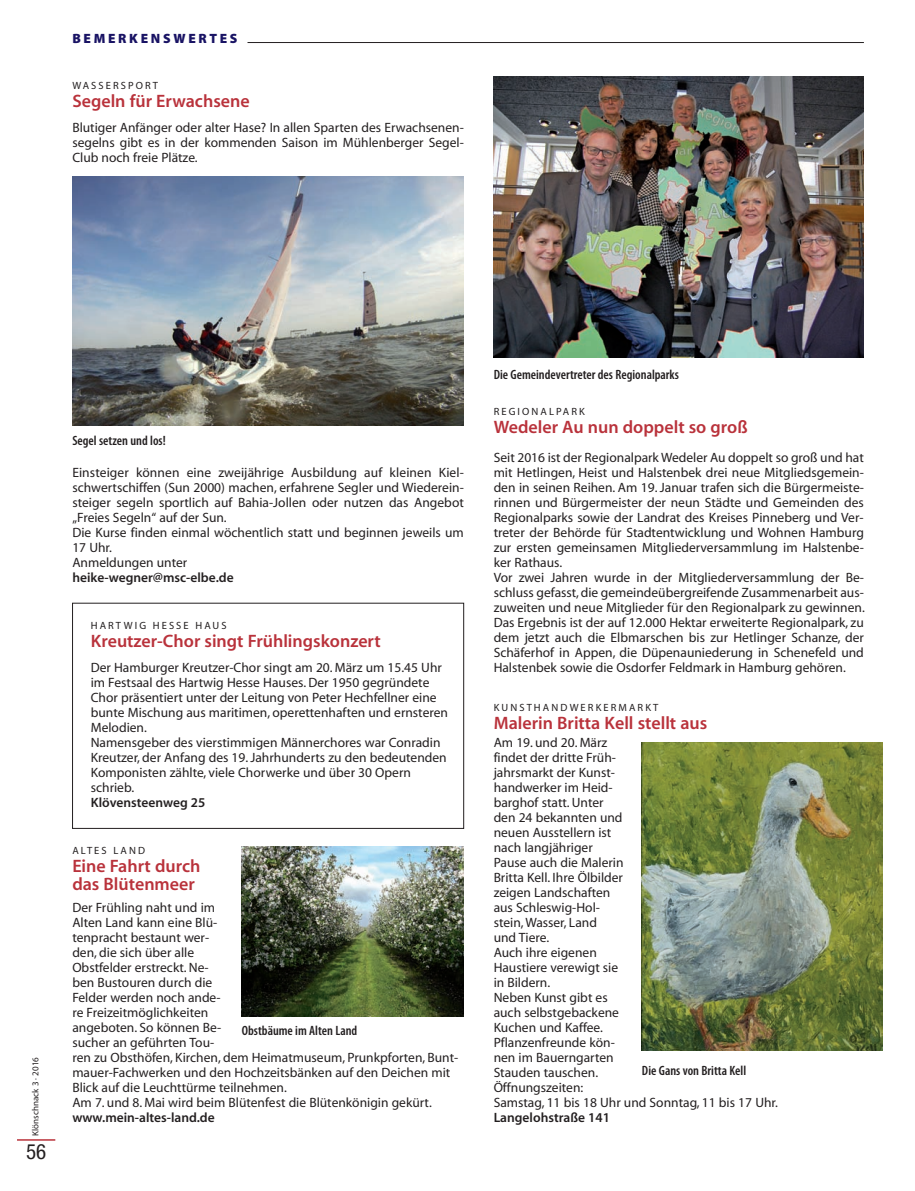
<style>
.page{position:relative;width:915px;height:1191px;background:#fff}
.page>*{position:absolute;margin:0;border:0;box-sizing:border-box;transform-origin:0 0}
.t1{font:condensed 21px "Helvetica Neue";color:#231f20}
.t2{font:18px/18px "Adobe Corp ID Myriad Sb";color:#b9323b}
.t3{font:13.5px/15px "Adobe Corp ID Myriad Rg";color:#231f20}
.t4{font:600 condensed 13.5px "Myriad Pro";color:#231f20}
.t5{font:13.5px "Adobe Corp ID Myriad Bl";letter-spacing:.2em;color:#191364}
.t6{font:10.5px "Adobe Corp ID Myriad Rg";letter-spacing:.2em;color:#231f20}
.t7{font:9px "Adobe Corp ID Myriad Rg";color:#231f20}
.s1{font-family:"Adobe Corp ID Myriad Sb"}
</style>
<div class="page">
<hr style="left:247px;top:42px;width:616px;height:1px;background:#231f20">
<img style="left:493px;top:77px;width:370px;height:280px">
<img style="left:641px;top:742px;width:241px;height:308px">
<hr style="left:17px;top:1139px;width:38px;height:1px;background:#b9323b">
<img style="left:72px;top:177px;width:391px;height:248px">
<img style="left:242px;top:846px;width:221px;height:170px">
<p class="t5" style="left:72px;top:33px;width:167px">BEMERKENSWERTES</p>
<p class="t6" style="left:72px;top:82px;width:87px">WASSERSPORT</p>
<p class="t2" style="left:72px;top:94px;width:179px">Segeln für Erwachsene</p>
<p class="t3" style="left:72px;top:121px;width:393px;text-align:justify">Blutiger Anfänger oder alter Hase? In allen Sparten des Erwachsenen&shy;segelns gibt es in der kommenden Saison im Mühlenberger Segel-Club noch freie Plätze.</p>
<p class="t7" style="left:32px;top:1135px;width:80px;rotate:-90deg">Klönschnack 3 · 2016</p>
<p class="t1" style="left:26px;top:1144px;width:22px">56</p>
<p class="t4" style="left:72px;top:435px;width:95px">Segel setzen und los!</p>
<p class="t3" style="left:72px;top:466px;width:393px">Einsteiger können eine zweijährige Ausbildung auf kleinen Kiel&shy;schwertschiffen (Sun 2000) machen, erfahrene Segler und Wiederein&shy;steiger segeln sportlich auf Bahia-Jollen oder nutzen das Angebot „Freies Segeln“ auf der Sun.<br>Die Kurse finden einmal wöchentlich statt und beginnen jeweils um 17 Uhr.<br>Anmeldungen unter<br><span class="s1">heike-wegner@msc-elbe.de</span></p>
<p class="t6" style="left:91px;top:621px;width:137px">HARTWIG HESSE HAUS</p>
<p class="t2" style="left:91px;top:633px;width:291px">Kreutzer-Chor singt Frühlingskonzert</p>
<p class="t3" style="left:91px;top:661px;width:358px">Der Hamburger Kreutzer-Chor singt am 20. März um 15.45 Uhr im Festsaal des Hartwig Hesse Hauses. Der 1950 gegründete Chor präsentiert unter der Leitung von Peter Hechfellner eine bunte Mischung aus maritimen, operettenhaften und ernsteren Melodien.<br>Namensgeber des vierstimmigen Männerchores war Conradin Kreutzer, der Anfang des 19. Jahrhunderts zu den bedeutenden Komponisten zählte, viele Chorwerke und über 30 Opern schrieb.<br><span class="s1">Klövensteenweg 25</span></p>
<p class="t6" style="left:72px;top:846px;width:74px">ALTES LAND</p>
<p class="t2" style="left:72px;top:858px;width:129px">Eine Fahrt durch das Blütenmeer</p>
<p class="t3" style="left:72px;top:901px;width:387px">Der Frühling naht und im<br>Alten Land kann eine Blü-<br>tenpracht bestaunt wer-<br>den, die sich über alle<br>Obstfelder erstreckt. Ne-<br>ben Bustouren durch die<br>Felder werden noch ande-<br>re Freizeitmöglichkeiten<br>angeboten. So können Be-<br>sucher an geführten Tou-<br>ren zu Obsthöfen, Kirchen, dem Heimatmuseum, Prunkpforten, Bunt&shy;mauer-Fachwerken und den Hochzeitsbänken auf den Deichen mit Blick auf die Leuchttürme teilnehmen.<br>Am 7. und 8. Mai wird beim Blütenfest die Blütenkönigin gekürt. <span class="s1">www.mein-altes-land.de</span></p>
<p class="t4" style="left:242px;top:1026px;width:117px">Obstbäume im Alten Land</p>
<p class="t4" style="left:493px;top:370px;width:187px">Die Gemeindevertreter des Regionalparks</p>
<p class="t6" style="left:493px;top:408px;width:93px">REGIONALPARK</p>
<p class="t2" style="left:493px;top:419px;width:255px">Wedeler Au nun doppelt so groß</p>
<p class="t3" style="left:493px;top:451px;width:372px">Seit 2016 ist der Regionalpark Wedeler Au doppelt so groß und hat mit Hetlingen, Heist und Halstenbek drei neue Mitgliedsgemein&shy;den in seinen Reihen. Am 19. Januar trafen sich die Bürgermeiste&shy;rinnen und Bürgermeister der neun Städte und Gemeinden des Regionalparks sowie der Landrat des Kreises Pinneberg und Ver&shy;treter der Behörde für Stadtentwicklung und Wohnen Hamburg zur ersten gemeinsamen Mitgliederversammlung im Halstenbe&shy;ker Rathaus.<br>Vor zwei Jahren wurde in der Mitgliederversammlung der Be&shy;schluss gefasst, die gemeindeübergreifende Zusammenarbeit aus&shy;zuweiten und neue Mitglieder für den Regionalpark zu gewinnen.<br>Das Ergebnis ist der auf 12.000 Hektar erweiterte Regionalpark, zu dem jetzt auch die Elbmarschen bis zur Hetlinger Schanze, der Schäferhof in Appen, die Düpenauniederung in Schenefeld und Halstenbek sowie die Osdorfer Feldmark in Hamburg gehören.</p>
<p class="t6" style="left:493px;top:703px;width:166px">KUNSTHANDWERKERMARKT</p>
<p class="t2" style="left:493px;top:715px;width:215px">Malerin Britta Kell stellt aus</p>
<p class="t3" style="left:493px;top:736px;width:286px">Am 19. und 20. März<br>findet der dritte Früh-<br>jahrsmarkt der Kunst-<br>handwerker im Heid-<br>barghof statt. Unter<br>den 24 bekannten und<br>neuen Ausstellern ist<br>nach langjähriger<br>Pause auch die Malerin<br>Britta Kell. Ihre Ölbilder<br>zeigen Landschaften<br>aus Schleswig-Hol-<br>stein, Wasser, Land<br>und Tiere.<br>Auch ihre eigenen<br>Haustiere verewigt sie<br>in Bildern.<br>Neben Kunst gibt es<br>auch selbstgebackene<br>Kuchen und Kaffee.<br>Pflanzenfreunde kön-<br>nen im Bauerngarten<br>Stauden tauschen.<br>Öffnungszeiten:<br>Samstag, 11 bis 18 Uhr und Sonntag, 11 bis 17 Uhr.<br><span class="s1">Langelohstraße 141</span></p>
<p class="t4" style="left:641px;top:1065px;width:106px">Die Gans von Britta Kell</p>
</div>
